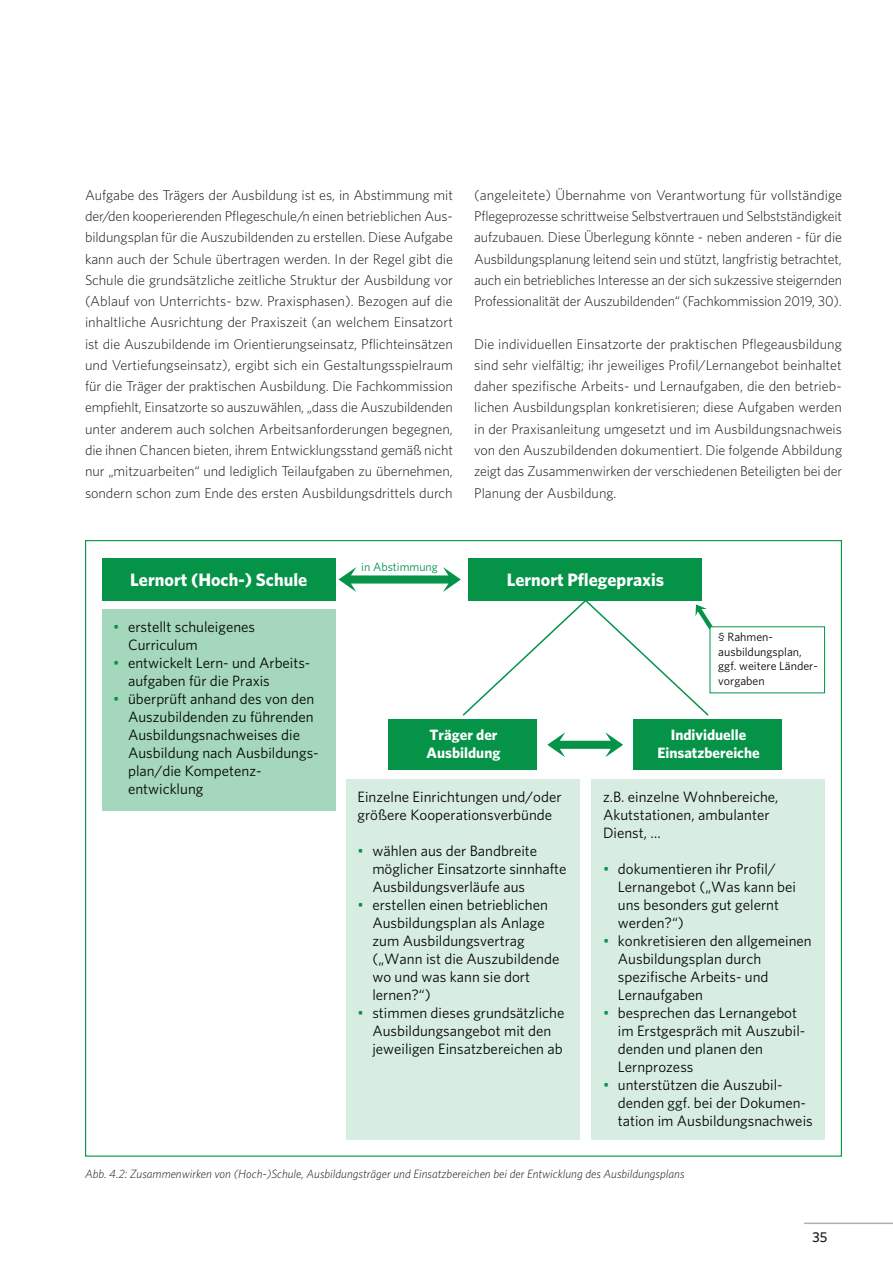
<style>
.page{position:relative;width:893px;height:1263px;background:#fff}
.page>*{position:absolute;margin:0;border:0;box-sizing:border-box;transform-origin:0 0}
.t1{font:700 18px "Whitney";color:#fff}
.t2{font:15px/18px "Whitney";color:#040504}
.t3{font:700 15px/18px "Whitney";color:#fff}
.t4{font:300 14.25px/21.3px "Whitney";letter-spacing:-.005em;color:#141517;text-align:justify}
.t5{font:500 14.25px "Whitney";color:#141517}
.t6{font:italic 300 12px "Whitney";color:#141517}
.t7{font:12px/14.4px "Whitney";color:#040504}
.t8{font:12px "Whitney";color:#049347}
.s1{color:#049347}
</style>
<div class="page">
<hr style="left:804px;top:1222px;width:89px;height:2px;background:#afafaf">
<div style="left:591px;top:779px;width:233px;height:360px;background:#d8ede1"></div>
<div style="left:346px;top:779px;width:233px;height:360px;background:#d8ede1"></div>
<div style="left:102px;top:609px;width:233px;height:202px;background:#a4d7bb"></div>
<div style="left:102px;top:558px;width:234px;height:43px;background:#049347"></div>
<div style="left:469px;top:558px;width:233px;height:43px;background:#049347"></div>
<div style="left:388px;top:719px;width:149px;height:51px;background:#049347"></div>
<div style="left:633px;top:719px;width:149px;height:51px;background:#049347"></div>
<svg style="left:547px;top:732px;width:76px;height:25px"></svg>
<svg style="left:462px;top:598px;width:251px;height:118px"></svg>
<svg style="left:338px;top:567px;width:123px;height:25px"></svg>
<p class="t4" style="left:85px;top:185px;width:370px">Aufgabe des Trägers der Ausbildung ist es, in Abstimmung mit der/den kooperierenden Pflegeschule/n einen betrieblichen Aus&shy;bildungsplan für die Auszubildenden zu erstellen. Diese Aufgabe kann auch der Schule übertragen werden. In der Regel gibt die Schule die grundsätzliche zeitliche Struktur der Ausbildung vor (Ablauf von Unterrichts- bzw. Praxisphasen). Bezogen auf die inhaltliche Ausrichtung der Praxiszeit (an welchem Einsatzort ist die Auszubildende im Orientierungseinsatz, Pflichteinsätzen und Vertiefungseinsatz), ergibt sich ein Gestaltungsspielraum für die Träger der praktischen Ausbildung. Die Fachkommission empfiehlt, Einsatzorte so auszuwählen, „dass die Auszubildenden unter anderem auch solchen Arbeitsanforderungen begegnen, die ihnen Chancen bieten, ihrem Entwicklungsstand gemäß nicht nur „mitzuarbeiten“ und lediglich Teilaufgaben zu übernehmen, sondern schon zum Ende des ersten Ausbildungsdrittels durch</p>
<p class="t4" style="left:474px;top:185px;width:369px">(angeleitete) Übernahme von Verantwortung für vollständige Pflegeprozesse schrittweise Selbstvertrauen und Selbstständigkeit aufzubauen. Diese Überlegung könnte - neben anderen - für die Ausbildungsplanung leitend sein und stützt, langfristig betrachtet, auch ein betriebliches Interesse an der sich sukzessive steigernden Professionalität der Auszubildenden“ (Fachkommission 2019, 30).</p>
<p class="t4" style="left:474px;top:334px;width:369px">Die individuellen Einsatzorte der praktischen Pflegeausbildung sind sehr vielfältig; ihr jeweiliges Profil/Lernangebot beinhaltet daher spezifische Arbeits- und Lernaufgaben, die den betrieb&shy;lichen Ausbildungsplan konkretisieren; diese Aufgaben werden in der Praxisanleitung umgesetzt und im Ausbildungsnachweis von den Auszubildenden dokumentiert. Die folgende Abbildung zeigt das Zusammenwirken der verschiedenen Beteiligten bei der Planung der Ausbildung.</p>
<p class="t1" style="left:130px;top:573px;width:178px">Lernort (Hoch-) Schule</p>
<p class="t2" style="left:128px;top:619px;width:129px;text-indent:-15px"><span class="s1">•</span> erstellt schuleigenes<br>Curriculum</p>
<p class="t2" style="left:128px;top:655px;width:184px;text-indent:-15px"><span class="s1">•</span> entwickelt Lern- und Arbeits&shy;aufgaben für die Praxis</p>
<p class="t2" style="left:128px;top:691px;width:192px;text-indent:-15px"><span class="s1">•</span> überprüft anhand des von den<br>Auszubildenden zu führenden<br>Ausbildungsnachweises die<br>Ausbildung nach Ausbildungs&shy;plan/die Kompetenz&shy;entwicklung</p>
<p class="t8" style="left:361px;top:562px;width:78px">in Abstimmung</p>
<p class="t1" style="left:507px;top:573px;width:159px">Lernort Pflegepraxis</p>
<p class="t7" style="left:718px;top:631px;width:101px">§ Rahmen&shy;ausbildungsplan, ggf. weitere Länder&shy;vorgaben</p>
<p class="t3" style="left:427px;top:727px;width:75px">Träger der<br>Ausbildung</p>
<p class="t3" style="left:657px;top:727px;width:104px;text-align:center">Individuelle<br>Einsatzbereiche</p>
<p class="t2" style="left:358px;top:789px;width:206px">Einzelne Einrichtungen und/oder größere Kooperationsverbünde</p>
<p class="t2" style="left:372px;top:843px;width:196px;text-indent:-15px"><span class="s1">•</span> wählen aus der Bandbreite möglicher Einsatzorte sinnhafte<br>Ausbildungsverläufe aus</p>
<p class="t2" style="left:372px;top:897px;width:188px;text-indent:-15px"><span class="s1">•</span> erstellen einen betrieblichen<br>Ausbildungsplan als Anlage zum Ausbildungsvertrag („Wann ist die Auszubildende wo und was kann sie dort lernen?“)</p>
<p class="t2" style="left:372px;top:1005px;width:194px;text-indent:-15px"><span class="s1">•</span> stimmen dieses grundsätzliche<br>Ausbildungsangebot mit den jeweiligen Einsatzbereichen ab</p>
<p class="t2" style="left:603px;top:789px;width:177px">z.B. einzelne Wohnbereiche,<br>Akutstationen, ambulanter<br>Dienst, …</p>
<p class="t2" style="left:618px;top:861px;width:180px;text-indent:-15px"><span class="s1">•</span> dokumentieren ihr Profil/<br>Lernangebot („Was kann bei uns besonders gut gelernt werden?“)</p>
<p class="t2" style="left:618px;top:933px;width:195px;text-indent:-15px"><span class="s1">•</span> konkretisieren den allgemeinen<br>Ausbildungsplan durch spezifische Arbeits- und<br>Lernaufgaben</p>
<p class="t2" style="left:618px;top:1005px;width:189px;text-indent:-15px"><span class="s1">•</span> besprechen das Lernangebot im Erstgespräch mit Auszubil&shy;denden und planen den<br>Lernprozess</p>
<p class="t2" style="left:618px;top:1077px;width:196px;text-indent:-15px"><span class="s1">•</span> unterstützen die Auszubil&shy;denden ggf. bei der Dokumen&shy;tation im Ausbildungsnachweis</p>
<p class="t6" style="left:85px;top:1169px;width:601px">Abb. 4.2: Zusammenwirken von (Hoch-)Schule, Ausbildungsträger und Einsatzbereichen bei der Entwicklung des Ausbildungsplans</p>
<p class="t5" style="left:812px;top:1231px;width:16px">35</p>
</div>
